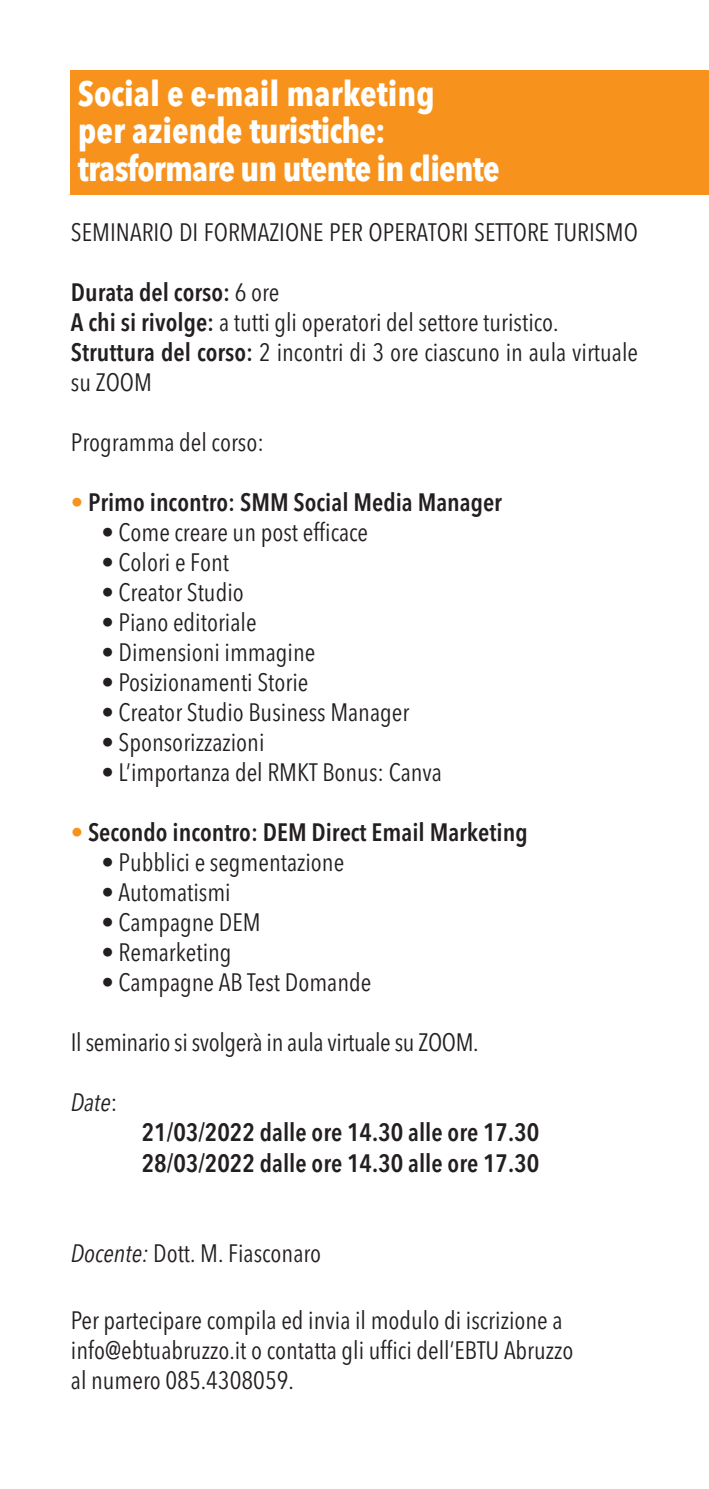
<style>
.page{position:relative;width:709px;height:1489px;background:#fff}
.page>*{position:absolute;margin:0;border:0;box-sizing:border-box;transform-origin:0 0}
.t1{font:700 35px/37.5px "Avenir Next Condensed";letter-spacing:-.025em;color:#fff}
.t2{font:25px/30px "Avenir Next Condensed";color:#231f20}
.t3{font:600 25px/30px "Avenir Next Condensed";color:#231f20}
.t4{font:italic 25px "Avenir Next Condensed";color:#231f20}
.s1{font-weight:600}
.s2{font-weight:400;color:#f7931d}
.s3{font-style:normal}
.s4{font-style:italic}
</style>
<div class="page">
<div style="left:71px;top:71px;width:638px;height:124px;background:#f7931d"></div>
<h1 class="t1" style="left:78px;top:75px;width:423px">Social e e-mail marketing<br>per aziende turistiche: trasformare un utente in cliente</h1>
<p class="t2" style="left:71px;top:217px;width:568px">SEMINARIO DI FORMAZIONE PER OPERATORI SETTORE TURISMO</p>
<p class="t2" style="left:71px;top:277px;width:568px"><span class="s1">Durata del corso:</span> 6 ore<br><span class="s1">A chi si rivolge:</span> a tutti gli operatori del settore turistico.<br><span class="s1">Struttura del corso:</span> 2 incontri di 3 ore ciascuno in aula virtuale su ZOOM</p>
<p class="t2" style="left:71px;top:427px;width:194px">Programma del corso:</p>
<p class="t3" style="left:71px;top:487px;width:432px"><span class="s2">•</span> Primo incontro: SMM Social Media Manager</p>
<p class="t2" style="left:101px;top:517px;width:268px">• Come creare un post efficace</p>
<p class="t2" style="left:101px;top:547px;width:129px">• Colori e Font</p>
<p class="t2" style="left:101px;top:577px;width:144px">• Creator Studio</p>
<p class="t2" style="left:101px;top:607px;width:157px">• Piano editoriale</p>
<p class="t2" style="left:101px;top:637px;width:215px">• Dimensioni immagine</p>
<p class="t2" style="left:101px;top:667px;width:208px">• Posizionamenti Storie</p>
<p class="t2" style="left:101px;top:697px;width:309px">• Creator Studio Business Manager</p>
<p class="t2" style="left:101px;top:727px;width:165px">• Sponsorizzazioni</p>
<p class="t2" style="left:101px;top:757px;width:342px">• L’importanza del RMKT Bonus: Canva</p>
<p class="t3" style="left:71px;top:817px;width:458px"><span class="s2">•</span> Secondo incontro: DEM Direct Email Marketing</p>
<p class="t2" style="left:101px;top:847px;width:244px">• Pubblici e segmentazione</p>
<p class="t2" style="left:101px;top:877px;width:131px">• Automatismi</p>
<p class="t2" style="left:101px;top:907px;width:161px">• Campagne DEM</p>
<p class="t2" style="left:101px;top:937px;width:132px">• Remarketing</p>
<p class="t2" style="left:101px;top:967px;width:271px">• Campagne AB Test Domande</p>
<p class="t2" style="left:71px;top:1027px;width:409px">Il seminario si svolgerà in aula virtuale su ZOOM.</p>
<p class="t4" style="left:71px;top:1087px;width:48px">Date<span class="s3">:</span></p>
<p class="t3" style="left:142px;top:1117px;width:399px">21/03/2022 dalle ore 14.30 alle ore 17.30<br>28/03/2022 dalle ore 14.30 alle ore 17.30</p>
<p class="t2" style="left:71px;top:1237px;width:252px"><span class="s4">Docente:</span> Dott. M. Fiasconaro</p>
<p class="t2" style="left:71px;top:1304px;width:504px">Per partecipare compila ed invia il modulo di iscrizione a info@ebtuabruzzo.it o contatta gli uffici dell’EBTU Abruzzo al numero 085.4308059.</p>
</div>
